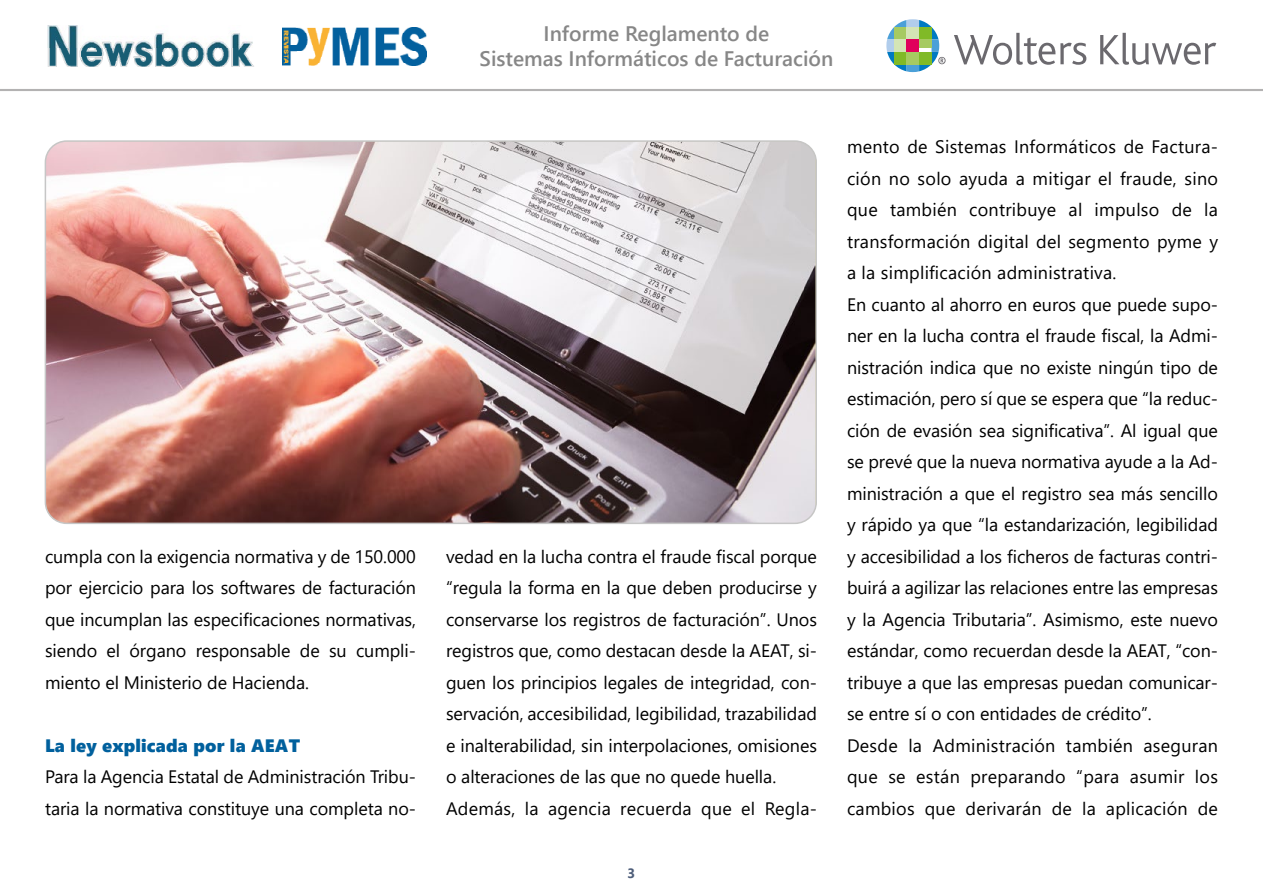
<style>
.page{position:relative;width:1263px;height:893px;background:#fff}
.page>*{position:absolute;margin:0;border:0;box-sizing:border-box;transform-origin:0 0}
.t1{font:600 21px/25.2px "Segoe UI";color:#878787;text-align:center}
.t2{font:18px/31.5px "Segoe UI";letter-spacing:-.005em;color:#000}
.t3{font:18px "Segoe UI Black";letter-spacing:.01em;color:#00609d}
.t4{font:700 13.5px "Segoe UI";color:#4d5d79}
</style>
<div class="page">
<svg style="left:954px;top:33px;width:132px;height:32px"></svg>
<svg style="left:1100px;top:33px;width:116px;height:32px"></svg>
<svg style="left:886px;top:19px;width:59px;height:53px"></svg>
<div style="left:894px;top:27px;width:12px;height:12px;background:#a6ca61"></div>
<div style="left:894px;top:39px;width:12px;height:13px;background:#d4e5b5"></div>
<div style="left:894px;top:52px;width:12px;height:12px;background:#80ba27"></div>
<div style="left:906px;top:27px;width:13px;height:12px;background:#d4e5b5"></div>
<div style="left:906px;top:39px;width:13px;height:13px;background:#e0005b"></div>
<div style="left:906px;top:52px;width:13px;height:12px;background:#a6ca61"></div>
<div style="left:919px;top:27px;width:12px;height:12px;background:#80ba27"></div>
<div style="left:919px;top:39px;width:12px;height:9px;background:#a6ca61"></div>
<div style="left:919px;top:52px;width:12px;height:12px;background:#80ba27"></div>
<hr style="left:0;top:89px;width:1263px;height:2px;background:#b3b2b2">
<img style="left:48px;top:25px;width:206px;height:42px">
<img style="left:283px;top:28px;width:144px;height:38px">
<img style="left:45px;top:143px;width:769px;height:378px">
<div style="left:45px;top:140px;width:772px;height:384px;border:2px solid #c6c6c6;border-radius:21px"></div>
<p class="t2" style="left:45px;top:539px;width:372px;text-align:justify">cumpla con la exigencia normativa y de 150.000 por ejercicio para los softwares de facturación que incumplan las especificaciones normativas, siendo el órgano responsable de su cumpli&shy;miento el Ministerio de Hacienda.</p>
<p class="t3" style="left:45px;top:732px;width:257px">La ley explicada por la AEAT</p>
<p class="t2" style="left:45px;top:759px;width:373px">Para la Agencia Estatal de Administración Tribu&shy;taria la normativa constituye una completa no-</p>
<p class="t1" style="left:480px;top:19px;width:355px">Informe Reglamento de<br>Sistemas Informáticos de Facturación</p>
<p class="t2" style="left:446px;top:539px;width:373px">vedad en la lucha contra el fraude fiscal porque “regula la forma en la que deben producirse y conservarse los registros de facturación”. Unos registros que, como destacan desde la AEAT, si&shy;guen los principios legales de integridad, con&shy;servación, accesibilidad, legibilidad, trazabilidad e inalterabilidad, sin interpolaciones, omisiones o alteraciones de las que no quede huella.<br>Además, la agencia recuerda que el Regla-</p>
<p class="t4" style="left:628px;top:860px;width:9px">3</p>
<p class="t2" style="left:847px;top:129px;width:373px">mento de Sistemas Informáticos de Factura&shy;ción no solo ayuda a mitigar el fraude, sino que también contribuye al impulso de la transformación digital del segmento pyme y a la simplificación administrativa.<br>En cuanto al ahorro en euros que puede supo&shy;ner en la lucha contra el fraude fiscal, la Admi&shy;nistración indica que no existe ningún tipo de estimación, pero sí que se espera que “la reduc&shy;ción de evasión sea significativa”. Al igual que se prevé que la nueva normativa ayude a la Ad&shy;ministración a que el registro sea más sencillo y rápido ya que “la estandarización, legibilidad y accesibilidad a los ficheros de facturas contri&shy;buirá a agilizar las relaciones entre las empresas y la Agencia Tributaria”. Asimismo, este nuevo estándar, como recuerdan desde la AEAT, “con&shy;tribuye a que las empresas puedan comunicar&shy;se entre sí o con entidades de crédito”.<br>Desde la Administración también aseguran que se están preparando “para asumir los cambios que derivarán de la aplicación de</p>
</div>
